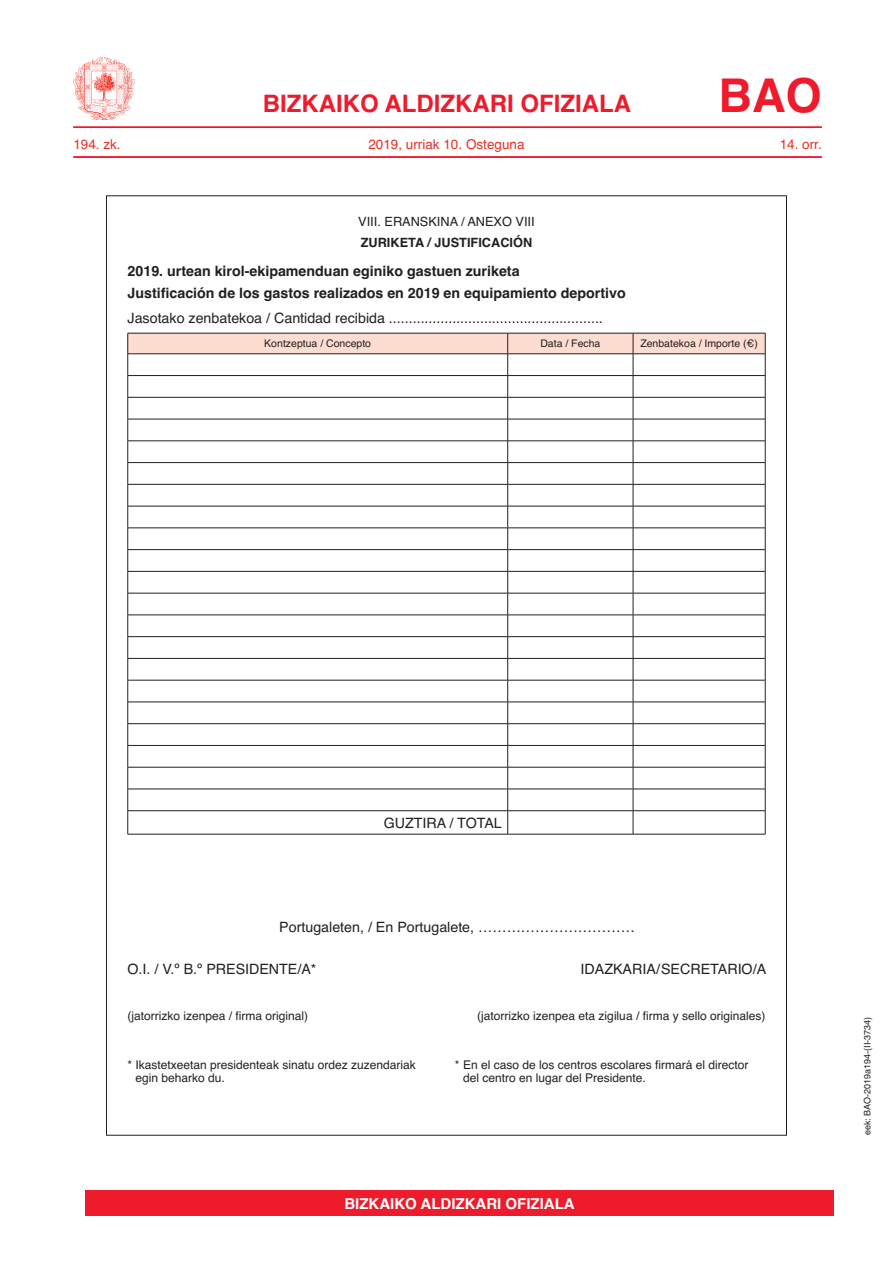
<style>
.page{position:relative;width:893px;height:1263px;background:#fff}
.page>*{position:absolute;margin:0;border:0;box-sizing:border-box;transform-origin:0 0}
.t1{font:700 46.5px "Helvetica";color:#ee1b2c}
.t2{font:700 24px "Helvetica";color:#ee1b2c}
.t3{font:700 15px "Helvetica";color:#fff}
.t4{font:14.25px "Helvetica";color:#231f20}
.t5{font:700 14.25px/22.2px "Helvetica";color:#231f20}
.t6{font:13.5px "Helvetica";color:#ee2e22}
.t7{font:12.75px "Helvetica";color:#231f20}
.t8{font:700 12.75px "Helvetica";color:#231f20}
.t9{font:12px/13.5px "Helvetica";color:#231f20}
.t10{font:10.5px "Helvetica";color:#231f20}
.t11{font:9px "Helvetica";color:#231f20}
</style>
<div class="page">
<hr style="left:73px;top:126px;width:749px;height:2px;background:#ee1b2c">
<hr style="left:73px;top:156px;width:749px;height:2px;background:#ee1b2c">
<img style="left:74px;top:58px;width:61px;height:61px">
<hr style="left:128px;top:834px;width:380px;height:1px;background:#231f20">
<hr style="left:508px;top:834px;width:125px;height:1px;background:#231f20">
<hr style="left:633px;top:834px;width:132px;height:1px;background:#231f20">
<svg style="left:127px;top:333px;width:639px;height:501px"></svg>
<hr style="left:128px;top:353px;width:380px;height:1px;background:#231f20">
<hr style="left:508px;top:353px;width:125px;height:1px;background:#231f20">
<hr style="left:633px;top:353px;width:132px;height:1px;background:#231f20">
<div style="left:85px;top:1191px;width:748px;height:25px;background:#ee1b2c"></div>
<h2 class="t2" style="left:263px;top:84px;width:370px">BIZKAIKO ALDIZKARI OFIZIALA</h2>
<h1 class="t1" style="left:718px;top:58px;width:105px">BAO</h1>
<p class="t6" style="left:73px;top:134px;width:49px">194. zk.</p>
<p class="t6" style="left:368px;top:134px;width:158px">2019, urriak 10. Osteguna</p>
<p class="t6" style="left:780px;top:134px;width:44px">14. orr.</p>
<p class="t7" style="left:358px;top:212px;width:178px">VIII. ERANSKINA / ANEXO VIII</p>
<p class="t8" style="left:361px;top:232px;width:173px">ZURIKETA / JUSTIFICACIÓN</p>
<p class="t5" style="left:128px;top:260px;width:500px">2019. urtean kirol-ekipamenduan eginiko gastuen zuriketa<br>Justificación de los gastos realizados en 2019 en equipamiento deportivo</p>
<p class="t4" style="left:128px;top:307px;width:477px">Jasotako zenbatekoa / Cantidad recibida ......................................................</p>
<p class="t10" style="left:264px;top:336px;width:108px">Kontzeptua / Concepto</p>
<p class="t10" style="left:540px;top:336px;width:62px">Data / Fecha</p>
<p class="t10" style="left:640px;top:336px;width:119px">Zenbatekoa / Importe (€)</p>
<p class="t4" style="left:384px;top:812px;width:120px">GUZTIRA / TOTAL</p>
<p class="t4" style="left:279px;top:916px;width:357px">Portugaleten, / En Portugalete, ……………………………</p>
<p class="t4" style="left:128px;top:958px;width:190px">O.I. / V.º B.º PRESIDENTE/A*</p>
<p class="t4" style="left:581px;top:958px;width:187px">IDAZKARIA / SECRETARIO/A</p>
<p class="t9" style="left:128px;top:1009px;width:182px">(jatorrizko izenpea / firma original)</p>
<p class="t9" style="left:477px;top:1009px;width:290px">(jatorrizko izenpea eta zigilua / firma y sello originales)</p>
<p class="t9" style="left:136px;top:1058px;width:282px;text-indent:-8px">* Ikastetxeetan presidenteak sinatu ordez zuzendariak egin beharko du.</p>
<p class="t9" style="left:463px;top:1058px;width:287px;text-indent:-8px">* En el caso de los centros escolares firmará el director del centro en lugar del Presidente.</p>
<p class="t3" style="left:344px;top:1192px;width:232px">BIZKAIKO ALDIZKARI OFIZIALA</p>
<p class="t11" style="left:860px;top:1135px;width:120px;rotate:-90deg">eek: BAO-2019a194-(II-3734)</p>
</div>
